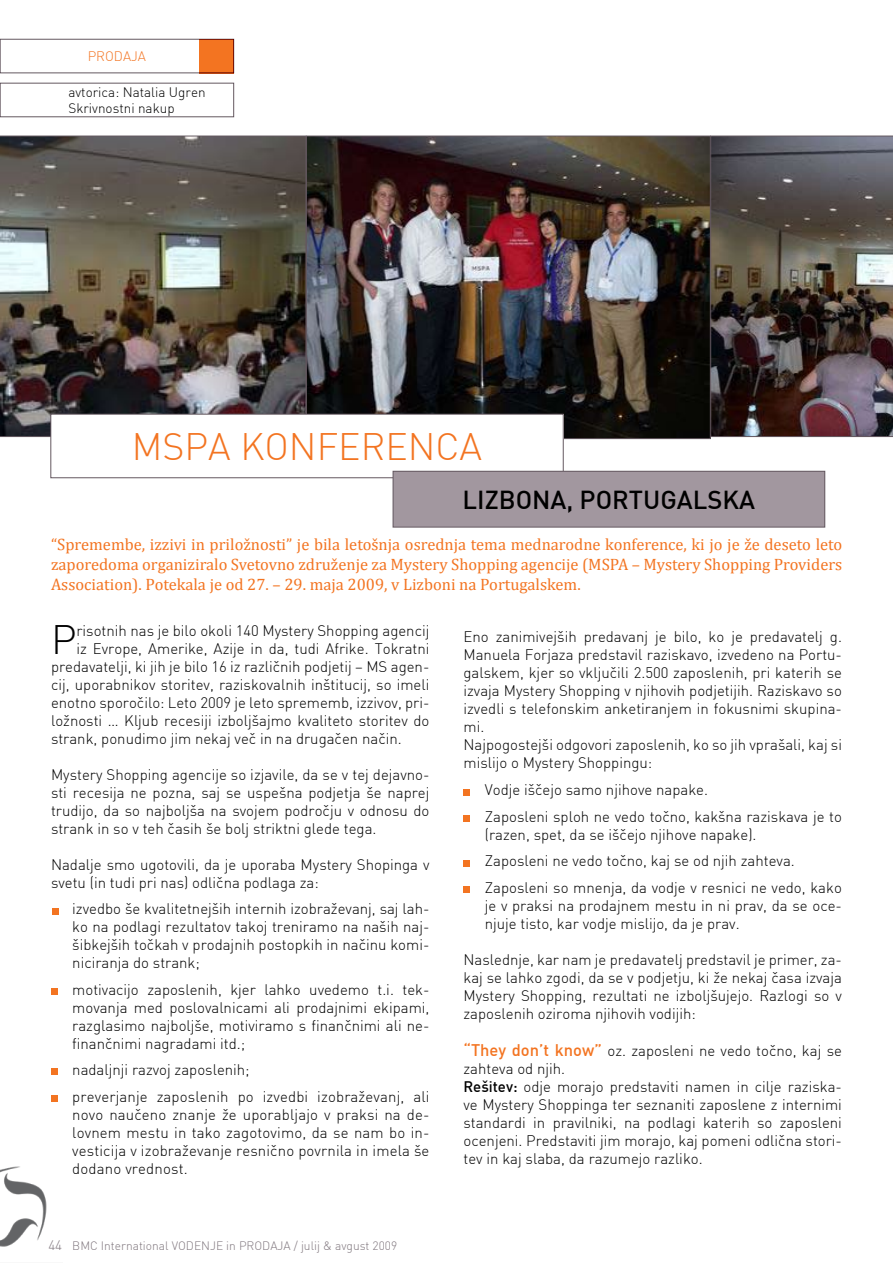
<style>
.page{position:relative;width:893px;height:1263px;background:#fff}
.page>*{position:absolute;margin:0;border:0;box-sizing:border-box;transform-origin:0 0}
.t1{font:40.35px "DIN Light";color:#000}
.t2{font:37.5px "DIN Light";color:#f37421}
.t3{font:25.5px "DIN Medium";color:#000}
.t4{font:16.5px/19.8px "Cambria";color:#f37421;text-align:justify}
.t5{font:15px/18px "DIN Light";color:#000}
.t6{font:13.5px/16.2px "DIN Light";color:#000}
.t7{font:13.5px "DIN Light";color:#f37421}
.t8{font:12px "DIN Light";color:#80777e}
.s1{font-size:13.5px}
.s2{font-family:"DIN Medium";font-size:16.5px;color:#f37421}
.s3{font-family:"DIN Medium"}
</style>
<div class="page">
<img style="left:0;top:1166px;width:47px;height:81px">
<img style="left:308px;top:138px;width:400px;height:299px">
<img style="left:0;top:136px;width:306px;height:301px">
<div style="left:0;top:39px;width:234px;height:34px;border:1px solid #645860"></div>
<div style="left:199px;top:39px;width:34px;height:34px;background:#f37421"></div>
<div style="left:0;top:83px;width:234px;height:34px;border:1px solid #645860"></div>
<svg style="left:52px;top:908px;width:6px;height:6px"></svg>
<div style="left:463px;top:789px;width:7px;height:6px;background:#f37421"></div>
<svg style="left:51px;top:988px;width:6px;height:6px"></svg>
<div style="left:51px;top:1068px;width:6px;height:7px;background:#f37421"></div>
<svg style="left:51px;top:1095px;width:6px;height:6px"></svg>
<img style="left:710px;top:136px;width:183px;height:301px">
<div style="left:51px;top:414px;width:512px;height:64px;background:#fff"></div>
<div style="left:51px;top:414px;width:512px;height:64px;border:1px solid #645860"></div>
<div style="left:393px;top:471px;width:432px;height:56px;background:#a2979f"></div>
<div style="left:393px;top:471px;width:432px;height:56px;border:1px solid #645860"></div>
<div style="left:463px;top:815px;width:7px;height:7px;background:#f37421"></div>
<div style="left:463px;top:860px;width:7px;height:6px;background:#f37421"></div>
<div style="left:463px;top:886px;width:7px;height:6px;background:#f37421"></div>
<p class="t7" style="left:88px;top:48px;width:60px">PRODAJA</p>
<p class="t6" style="left:68px;top:84px;width:139px">avtorica: Natalia Ugren<br>Skrivnostni nakup</p>
<h2 class="t2" style="left:132px;top:423px;width:352px">MSPA KONFERENCA</h2>
<h3 class="t3" style="left:463px;top:483px;width:294px">LIZBONA, PORTUGALSKA</h3>
<p class="t4" style="left:51px;top:535px;width:793px">“Spremembe, izzivi in priložnosti” je bila letošnja osrednja tema mednarodne konference, ki jo je že deseto leto zaporedoma organiziralo Svetovno združenje za Mystery Shopping agencije (MSPA – Mystery Shopping Providers Association). Potekala je od 27. – 29. maja 2009, v Lizboni na Portugalskem.</p>
<h1 class="t1" style="left:51px;top:614px;width:27px">P</h1>
<p class="t5" style="left:76px;top:621px;width:354px">risotnih nas je bilo okoli 140 Mystery Shopping agencij</p>
<p class="t5" style="left:76px;top:639px;width:355px">iz Evrope, Amerike, Azije in da, tudi Afrike. Tokratni</p>
<p class="t5" style="left:51px;top:657px;width:380px">predavatelji, ki jih je bilo 16 iz različnih podjetij – MS agen-</p>
<p class="t5" style="left:51px;top:675px;width:380px">cij, uporabnikov storitev, raziskovalnih inštitucij, so imeli</p>
<p class="t5" style="left:51px;top:693px;width:380px">enotno sporočilo: Leto 2009 je leto sprememb, izzivov, pri-</p>
<p class="t5" style="left:51px;top:711px;width:380px">ložnosti … Kljub recesiji izboljšajmo kvaliteto storitev do</p>
<p class="t5" style="left:51px;top:729px;width:352px">strank, ponudimo jim nekaj več in na drugačen način.</p>
<p class="t5" style="left:51px;top:765px;width:380px;text-align:justify">Mystery Shopping agencije so izjavile, da se v tej dejavno&shy;sti recesija ne pozna, saj se uspešna podjetja še naprej trudijo, da so najboljša na svojem področju v odnosu do strank in so v teh časih še bolj striktni glede tega.</p>
<p class="t5" style="left:51px;top:855px;width:380px">Nadalje smo ugotovili, da je uporaba Mystery Shopinga v svetu (in tudi pri nas) odlična podlaga za:</p>
<p class="t5" style="left:72px;top:900px;width:359px;text-align:justify">izvedbo še kvalitetnejših internih izobraževanj, saj lah&shy;ko na podlagi rezultatov takoj treniramo na naših naj&shy;šibkejših točkah v prodajnih postopkih in načinu komi&shy;niciranja do strank;</p>
<p class="t5" style="left:72px;top:980px;width:359px;text-align:justify">motivacijo zaposlenih, kjer lahko uvedemo t.i. tek&shy;movanja med poslovalnicami ali prodajnimi ekipami, razglasimo najboljše, motiviramo s finančnimi ali ne&shy;finančnimi nagradami itd.;</p>
<p class="t5" style="left:72px;top:1056px;width:359px;line-height:26.5px">nadaljnji razvoj zaposlenih;<br>preverjanje zaposlenih po izvedbi izobraževanj, ali</p>
<p class="t5" style="left:72px;top:1105px;width:359px;text-align:justify">novo naučeno znanje že uporabljajo v praksi na de&shy;lovnem mestu in tako zagotovimo, da se nam bo in&shy;vesticija v izobraževanje resnično povrnila in imela še dodano vrednost.</p>
<p class="t8" style="left:48px;top:1238px;width:350px"><span class="s1">44</span> BMC International VODENJE in PRODAJA / julij &amp; avgust 2009</p>
<p class="t5" style="left:463px;top:628px;width:380px">Eno zanimivejših predavanj je bilo, ko je predavatelj g.<br>Manuela Forjaza predstavil raziskavo, izvedeno na Portu&shy;galskem, kjer so vključili 2.500 zaposlenih, pri katerih se izvaja Mystery Shopping v njihovih podjetijih. Raziskavo so izvedli s telefonskim anketiranjem in fokusnimi skupina&shy;mi.<br>Najpogostejši odgovori zaposlenih, ko so jih vprašali, kaj si mislijo o Mystery Shoppingu:</p>
<p class="t5" style="left:485px;top:776px;width:359px;line-height:26.5px">Vodje iščejo samo njihove napake.<br>Zaposleni sploh ne vedo točno, kakšna raziskava je to</p>
<p class="t5" style="left:485px;top:821px;width:359px;line-height:26.5px">(razen, spet, da se iščejo njihove napake).<br>Zaposleni ne vedo točno, kaj se od njih zahteva.<br>Zaposleni so mnenja, da vodje v resnici ne vedo, kako</p>
<p class="t5" style="left:485px;top:896px;width:359px">je v praksi na prodajnem mestu in ni prav, da se oce&shy;njuje tisto, kar vodje mislijo, da je prav.</p>
<p class="t5" style="left:463px;top:950px;width:380px;text-align:justify">Naslednje, kar nam je predavatelj predstavil je primer, za&shy;kaj se lahko zgodi, da se v podjetju, ki že nekaj časa izvaja Mystery Shopping, rezultati ne izboljšujejo. Razlogi so v zaposlenih oziroma njihovih vodijih:</p>
<p class="t5" style="left:463px;top:1042px;width:380px"><span class="s2">“They don’t know”</span> oz. zaposleni ne vedo točno, kaj se zahteva od njih.<br><span class="s3">Rešitev:</span> odje morajo predstaviti namen in cilje raziska&shy;ve Mystery Shoppinga ter seznaniti zaposlene z internimi standardi in pravilniki, na podlagi katerih so zaposleni ocenjeni. Predstaviti jim morajo, kaj pomeni odlična stori&shy;tev in kaj slaba, da razumejo razliko.</p>
</div>
